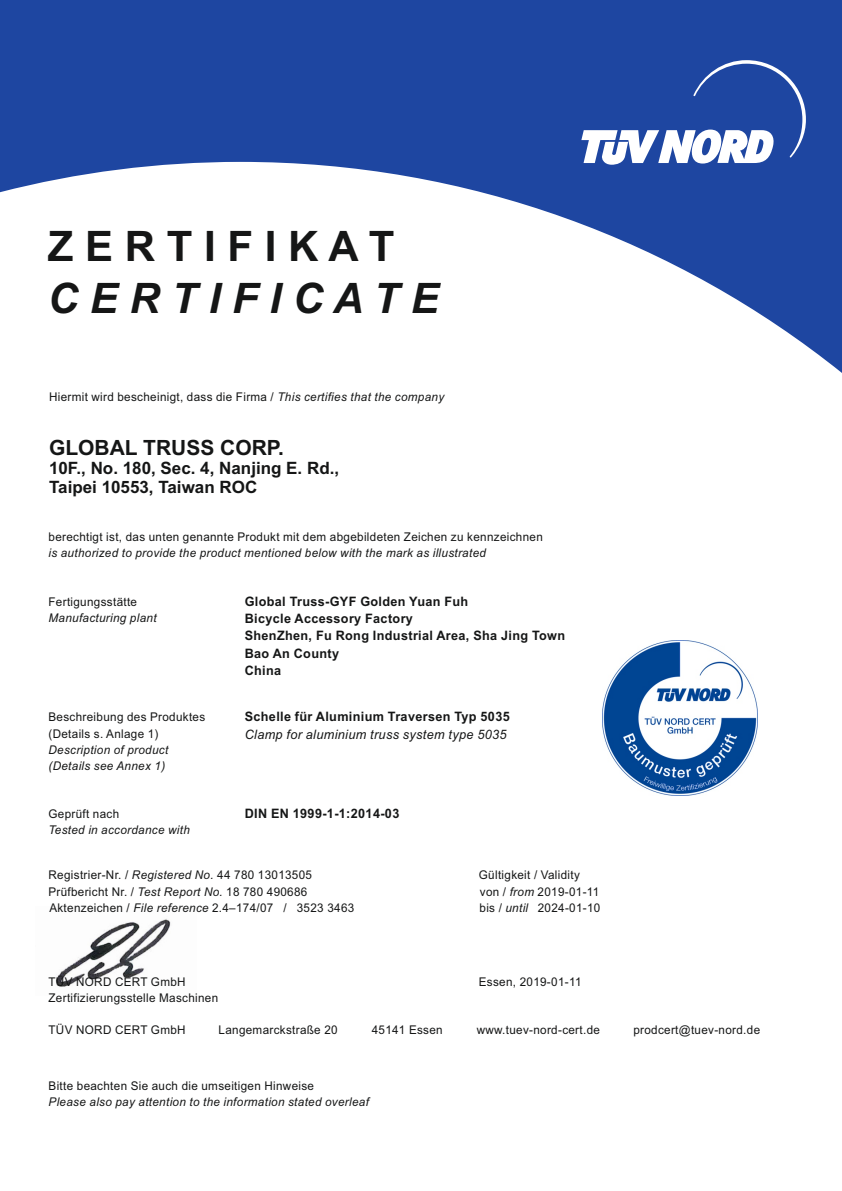
<style>
.page{position:relative;width:842px;height:1191px;background:#fff}
.page>*{position:absolute;margin:0;border:0;box-sizing:border-box;transform-origin:0 0}
.t1{font:italic 700 42px "Arial";color:#151616}
.t2{font:700 42px "Arial";color:#151616}
.t3{font:700 21px "Arial";color:#151616}
.t4{font:700 17px/19px "Arial";color:#151616}
.t5{font:700 13px/17.4px "Arial";letter-spacing:.03em;color:#151616}
.t6{font:italic 13px "Arial";letter-spacing:.03em;color:#151616}
.t7{font:12px/16.1px "Arial";letter-spacing:.03em;color:#151616}
.t8{font:italic 12px/16.1px "Arial";letter-spacing:.03em;color:#151616}
.s1{font-style:italic}
</style>
<div class="page">
<img style="left:55px;top:919px;width:116px;height:68px">
<img style="left:603px;top:641px;width:154px;height:154px">
<svg style="left:0;top:0;width:842px;height:373px;fill:#1e46a1"></svg>
<svg style="left:581px;top:60px;width:225px;height:105px"></svg>
<h1 class="t2" style="left:48px;top:230px;width:348px">Z E R T I F I K A T</h1>
<h1 class="t1" style="left:48px;top:282px;width:393px">C E R T I F I C A T E</h1>
<p class="t7" style="left:49px;top:389px;width:397px">Hiermit wird bescheinigt, dass die Firma / <span class="s1">This certifies that the company</span></p>
<h2 class="t3" style="left:49px;top:439px;width:236px">GLOBAL TRUSS CORP.</h2>
<h3 class="t4" style="left:49px;top:460px;width:292px">10F., No. 180, Sec. 4, Nanjing E. Rd.,<br>Taipei 10553, Taiwan ROC</h3>
<p class="t7" style="left:49px;top:530px;width:496px">berechtigt ist, das unten genannte Produkt mit dem abgebildeten Zeichen zu kennzeichnen</p>
<p class="t8" style="left:49px;top:546px;width:439px">is authorized to provide the product mentioned below with the mark as illustrated</p>
<p class="t7" style="left:49px;top:594px;width:90px">Fertigungsstätte</p>
<p class="t8" style="left:49px;top:610px;width:110px">Manufacturing plant</p>
<p class="t5" style="left:245px;top:593px;width:322px">Global Truss-GYF Golden Yuan Fuh<br>Bicycle Accessory Factory<br>ShenZhen, Fu Rong Industrial Area, Sha Jing Town<br>Bao An County<br>China</p>
<p class="t7" style="left:49px;top:710px;width:158px">Beschreibung des Produktes (Details s. Anlage 1)</p>
<p class="t8" style="left:49px;top:742px;width:121px">Description of product (Details see Annex 1)</p>
<p class="t5" style="left:245px;top:709px;width:267px">Schelle für Aluminium Traversen Typ 5035</p>
<p class="t6" style="left:245px;top:729px;width:263px">Clamp for aluminium truss system type 5035</p>
<p class="t7" style="left:49px;top:807px;width:72px">Geprüft nach</p>
<p class="t8" style="left:49px;top:823px;width:143px">Tested in accordance with</p>
<p class="t5" style="left:245px;top:806px;width:156px">DIN EN 1999-1-1:2014-03</p>
<p class="t7" style="left:48px;top:868px;width:265px">Registrier-Nr. / <span class="s1">Registered No.</span> 44 780 13013505<br>Prüfbericht Nr. / <span class="s1">Test Report No.</span> 18 780 490686</p>
<p class="t7" style="left:49px;top:901px;width:306px">Aktenzeichen / <span class="s1">File reference</span> 2.4–174/07 / 3523 3463</p>
<p class="t7" style="left:479px;top:868px;width:103px">Gültigkeit / Validity</p>
<p class="t7" style="left:480px;top:884px;width:121px">von / <span class="s1">from</span> 2019-01-11</p>
<p class="t7" style="left:479px;top:900px;width:122px">bis / <span class="s1">until</span> 2024-01-10</p>
<p class="t7" style="left:49px;top:975px;width:139px">TÜV NORD CERT GmbH</p>
<p class="t7" style="left:479px;top:975px;width:104px">Essen, 2019-01-11</p>
<p class="t7" style="left:49px;top:991px;width:171px">Zertifizierungsstelle Maschinen</p>
<p class="t7" style="left:49px;top:1022px;width:139px">TÜV NORD CERT GmbH</p>
<p class="t7" style="left:219px;top:1022px;width:121px">Langemarckstraße 20</p>
<p class="t7" style="left:372px;top:1022px;width:73px">45141 Essen</p>
<p class="t7" style="left:633px;top:1022px;width:128px">prodcert@tuev-nord.de</p>
<p class="t7" style="left:477px;top:1022px;width:125px">www.tuev-nord-cert.de</p>
<p class="t7" style="left:49px;top:1078px;width:267px">Bitte beachten Sie auch die umseitigen Hinweise</p>
<p class="t8" style="left:49px;top:1094px;width:322px">Please also pay attention to the information stated overleaf</p>
</div>
